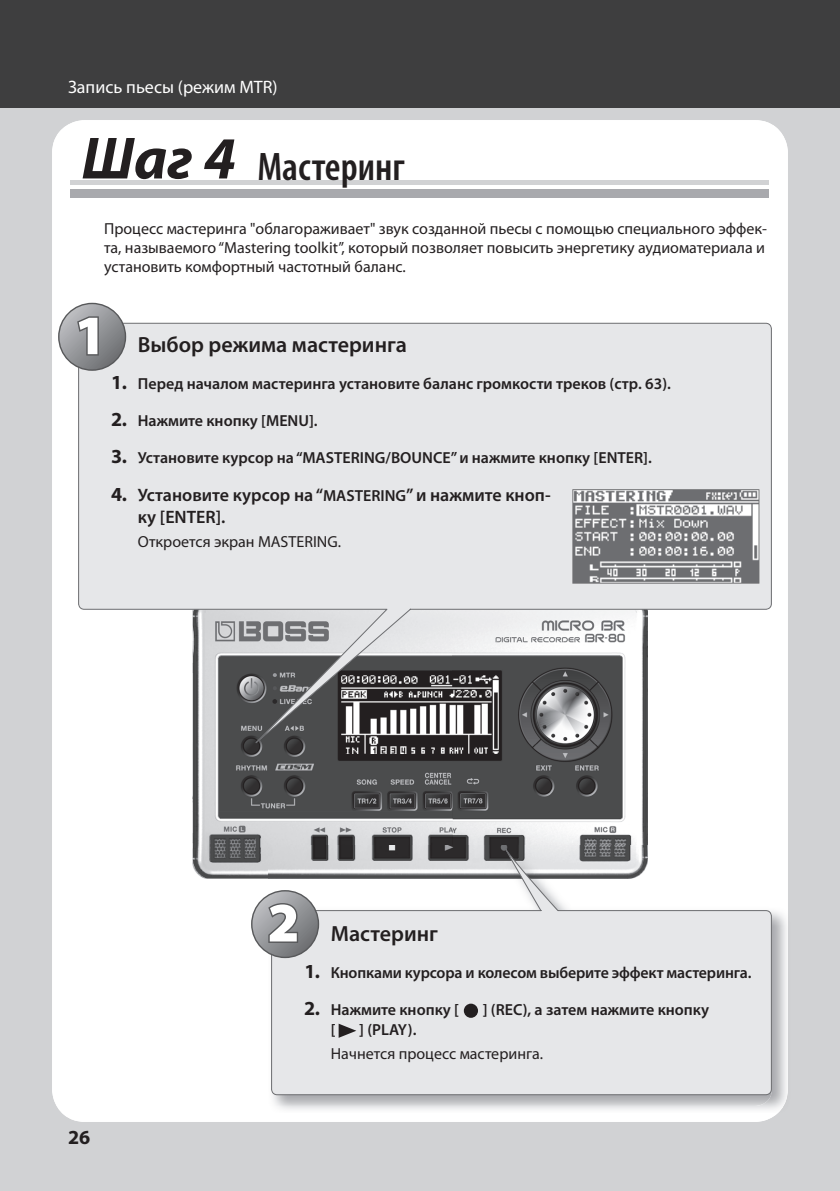
<style>
.page{position:relative;width:840px;height:1191px;background:#fff}
.page>*{position:absolute;margin:0;border:0;box-sizing:border-box;transform-origin:0 0}
.t1{font:900 56px "Myriad Pro";color:#fff}
.t2{font:600 condensed 40px "Myriad Pro";color:#231f20}
.t3{font:600 22px "Myriad Pro";color:#231f20}
.t4{font:700 20px "Myriad Pro";color:#231f20}
.t5{font:600 18px/21.6px "Myriad Pro";color:#231f20}
.t6{font:18px "Myriad Pro";color:#fff}
.t7{font:600 16px "Myriad Pro";color:#231f20}
.t8{font:16px/19.2px "Myriad Pro";color:#231f20;text-align:justify}
.s1{font-weight:700;font-style:italic;font-stretch:normal;font-size:60px}
.s2{font-weight:700;font-size:20px}
.s3{font-size:16px}
</style>
<div class="page">
<div style="left:0;top:0;width:839px;height:1191px;background:#d1d2d4"></div>
<div style="left:0;top:0;width:839px;height:108px;background:#3e3e3f"></div>
<div style="left:52px;top:120px;width:735px;height:1002px;background:#fff"></div>
<img style="left:192px;top:747px;width:260px;height:131px">
<img style="left:452px;top:747px;width:195px;height:93px">
<svg style="left:339px;top:747px;width:161px;height:9px"></svg>
<svg style="left:78px;top:323px;width:693px;height:420px;background:#d5d6d8"></svg>
<svg style="left:572px;top:489px;width:187px;height:95px;background:#959597"></svg>
<img style="left:787px;top:846px;width:1px;height:249px">
<img style="left:268px;top:846px;width:519px;height:267px">
<svg style="left:271px;top:840px;width:500px;height:8px"></svg>
<svg style="left:271px;top:848px;width:500px;height:247px;background:#e2e2e4"></svg>
<svg style="left:251px;top:890px;width:68px;height:68px;background:#a0a1a3"></svg>
<svg style="left:58px;top:303px;width:68px;height:68px;background:#a1a3a5"></svg>
<p class="t6" style="left:68px;top:76px;width:211px">Запись пьесы (режим MTR)</p>
<h2 class="t2" style="left:81px;top:142px;width:325px"><span class="s1">Шаг 4</span> Мастеринг</h2>
<p class="t8" style="left:104px;top:219px;width:664px">Процесс мастеринга "облагораживает" звук созданной пьесы с помощью специального эффек&shy;та, называемого “Mastering toolkit”, который позволяет повысить энергетику аудиоматериала и установить комфортный частотный баланс.</p>
<h1 class="t1" style="left:74px;top:298px;width:34px">1</h1>
<h3 class="t3" style="left:100px;top:330px;width:308px"><span class="s2">1.</span> Выбор режима мастеринга</h3>
<p class="t7" style="left:111px;top:373px;width:561px"><span class="s2">1.</span> Перед началом мастеринга установите баланс громкости треков (стр . 63) .</p>
<p class="t7" style="left:111px;top:410px;width:208px"><span class="s2">2.</span> Нажмите кнопку [MENU] .</p>
<p class="t7" style="left:111px;top:447px;width:542px"><span class="s2">3.</span> Установите курсор на “MASTERING/BOUNCE” и нажмите кнопку [ENTER] .</p>
<p class="t5" style="left:138px;top:484px;width:414px;text-indent:-27px"><span class="s2">4.</span> Установите курсор на “<span class="s3">MASTERING</span>” и нажмите кноп&shy;ку [ENTER] .</p>
<p class="t8" style="left:138px;top:531px;width:204px">Откроется экран MASTERING.</p>
<p class="t4" style="left:68px;top:1123px;width:24px">26</p>
<h1 class="t1" style="left:267px;top:885px;width:34px">2</h1>
<h3 class="t3" style="left:293px;top:920px;width:147px"><span class="s2">2.</span> Мастеринг</h3>
<p class="t7" style="left:304px;top:962px;width:448px"><span class="s2">1.</span> Кнопками курсора и колесом выберите эффект мастеринга .</p>
<p class="t7" style="left:304px;top:999px;width:156px"><span class="s2">2.</span> Нажмите кнопку [</p>
<p class="t7" style="left:482px;top:999px;width:228px">] (REC), а затем нажмите кнопку</p>
<p class="t7" style="left:330px;top:1019px;width:6px">[</p>
<p class="t7" style="left:359px;top:1019px;width:59px">] (PLAY) .</p>
<p class="t8" style="left:330px;top:1043px;width:213px">Начнется процесс мастеринга.</p>
</div>
